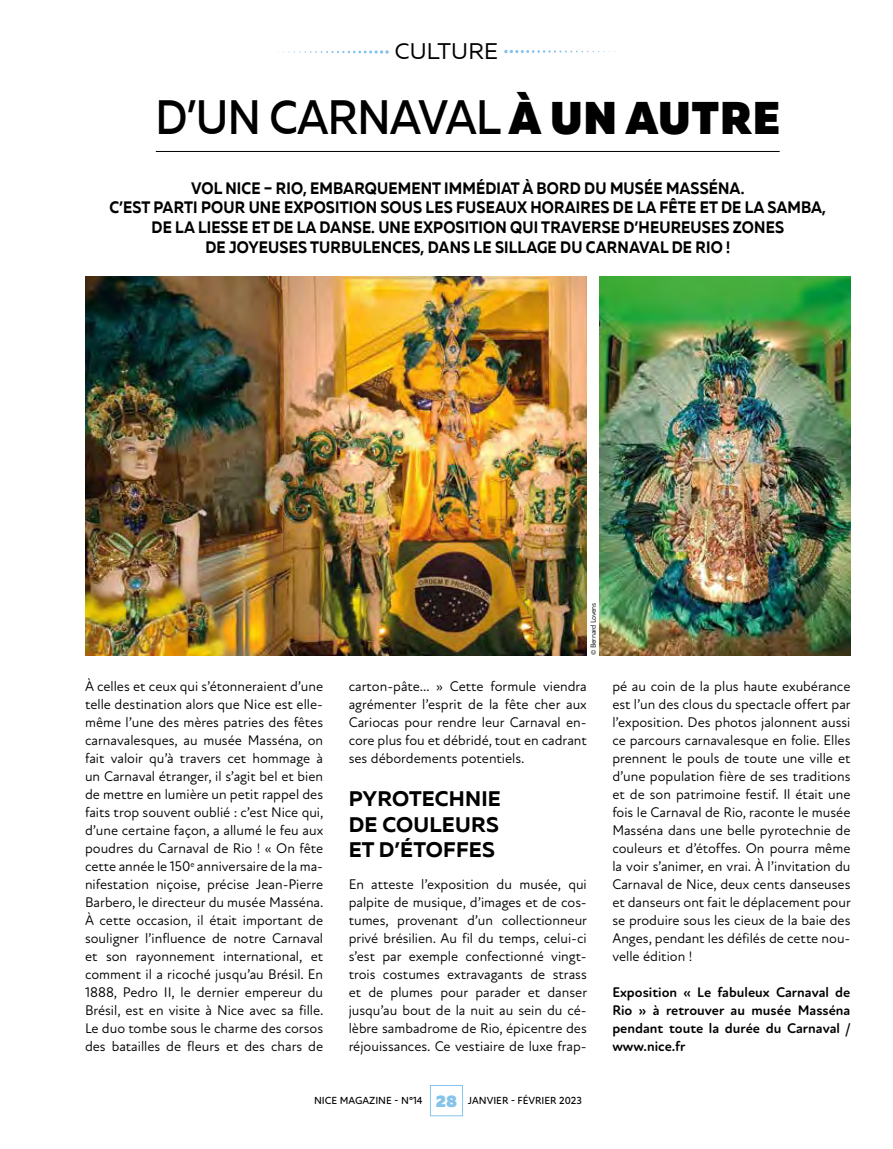
<style>
.page{position:relative;width:893px;height:1149px;background:#fff}
.page>*{position:absolute;margin:0;border:0;box-sizing:border-box;transform-origin:0 0}
.t1{font:500 48px "Muller";letter-spacing:-.015em;color:#000;scale:.9 1}
.t2{font:22.5px "Muller";letter-spacing:.01em;color:#000}
.t3{font:700 21px/25.2px "Muller";letter-spacing:.01em;color:#000;text-align:justify}
.t4{font:700 16.5px/19.8px "Muller";letter-spacing:.01em;color:#000;text-align:center;scale:.9 1}
.t5{font:900 16.5px "Muller";color:#86c3eb}
.t6{font:14.25px/18px "Atten Round New";color:#000;text-align:justify}
.t7{font:700 14.25px/18px "Atten Round New";color:#000;text-align:justify}
.t8{font:500 10.5px "Atten Round New";color:#000}
.t9{font:7.5px "Atten Round New";letter-spacing:-.03em;color:#000}
.s1{font-weight:900;font-size:45.6px}
</style>
<div class="page">
<div style="left:430px;top:1084px;width:33px;height:31px;border:1px solid #86c3eb"></div>
<hr style="left:156px;top:151px;width:624px;height:1px;background:#000">
<svg style="left:278px;top:50px;width:111px;height:4px"></svg>
<svg style="left:504px;top:50px;width:112px;height:3px"></svg>
<img style="left:85px;top:277px;width:502px;height:378px">
<img style="left:600px;top:277px;width:250px;height:378px">
<h2 class="t2" style="left:395px;top:38px;width:105px">CULTURE</h2>
<h1 class="t1" style="left:155px;top:87px;width:695px">D’UN CARNAVAL <span class="s1">À UN AUTRE</span></h1>
<p class="t4" style="left:109px;top:178px;width:798px">VOL NICE – RIO, EMBARQUEMENT IMMÉDIAT À BORD DU MUSÉE MASSÉNA.<br>C’EST PARTI POUR UNE EXPOSITION SOUS LES FUSEAUX HORAIRES DE LA FÊTE ET DE LA SAMBA, DE LA LIESSE ET DE LA DANSE. UNE EXPOSITION QUI TRAVERSE D’HEUREUSES ZONES<br>DE JOYEUSES TURBULENCES, DANS LE SILLAGE DU CARNAVAL DE RIO !</p>
<p class="t9" style="left:589px;top:655px;width:54px;rotate:-90deg">© Bernard Lovens</p>
<p class="t6" style="left:85px;top:677px;width:240px">À celles et ceux qui s’étonneraient d’une telle destination alors que Nice est elle&shy;même l’une des mères patries des fêtes carnavalesques, au musée Masséna, on fait valoir qu’à travers cet hommage à un Carnaval étranger, il s’agit bel et bien de mettre en lumière un petit rappel des faits trop souvent oublié : c’est Nice qui, d’une certaine façon, a allumé le feu aux poudres du Carnaval de Rio ! « On fête cette année le 150<sup>e</sup> anniversaire de la ma&shy;nifestation niçoise, précise Jean-Pierre Barbero, le directeur du musée Masséna.<br>À cette occasion, il était important de souligner l’influence de notre Carnaval et son rayonnement international, et comment il a ricoché jusqu’au Brésil. En 1888, Pedro II, le dernier empereur du Brésil, est en visite à Nice avec sa fille.<br>Le duo tombe sous le charme des corsos des batailles de fleurs et des chars de</p>
<p class="t6" style="left:349px;top:677px;width:240px">carton-pâte… » Cette formule viendra agrémenter l’esprit de la fête cher aux Cariocas pour rendre leur Carnaval en&shy;core plus fou et débridé, tout en cadrant ses débordements potentiels.</p>
<h3 class="t3" style="left:349px;top:786px;width:154px">PYROTECHNIE DE COULEURS ET D’ÉTOFFES</h3>
<p class="t6" style="left:349px;top:875px;width:240px">En atteste l’exposition du musée, qui palpite de musique, d’images et de cos&shy;tumes, provenant d’un collectionneur privé brésilien. Au fil du temps, celui-ci s’est par exemple confectionné vingt&shy;trois costumes extravagants de strass et de plumes pour parader et danser jusqu’au bout de la nuit au sein du cé&shy;lèbre sambadrome de Rio, épicentre des réjouissances. Ce vestiaire de luxe frap-</p>
<p class="t8" style="left:314px;top:1094px;width:110px">NICE MAGAZINE - N°14</p>
<p class="t8" style="left:468px;top:1094px;width:116px">JANVIER - FÉVRIER 2023</p>
<p class="t5" style="left:436px;top:1090px;width:23px">28</p>
<p class="t6" style="left:612px;top:677px;width:240px">pé au coin de la plus haute exubérance est l’un des clous du spectacle offert par l’exposition. Des photos jalonnent aussi ce parcours carnavalesque en folie. Elles prennent le pouls de toute une ville et d’une population fière de ses traditions et de son patrimoine festif. Il était une fois le Carnaval de Rio, raconte le musée Masséna dans une belle pyrotechnie de couleurs et d’étoffes. On pourra même la voir s’animer, en vrai. À l’invitation du Carnaval de Nice, deux cents danseuses et danseurs ont fait le déplacement pour se produire sous les cieux de la baie des Anges, pendant les défilés de cette nou&shy;velle édition !</p>
<p class="t7" style="left:612px;top:983px;width:240px">Exposition « Le fabuleux Carnaval de Rio » à retrouver au musée Masséna pendant toute la durée du Carnaval / www.nice.fr</p>
</div>
